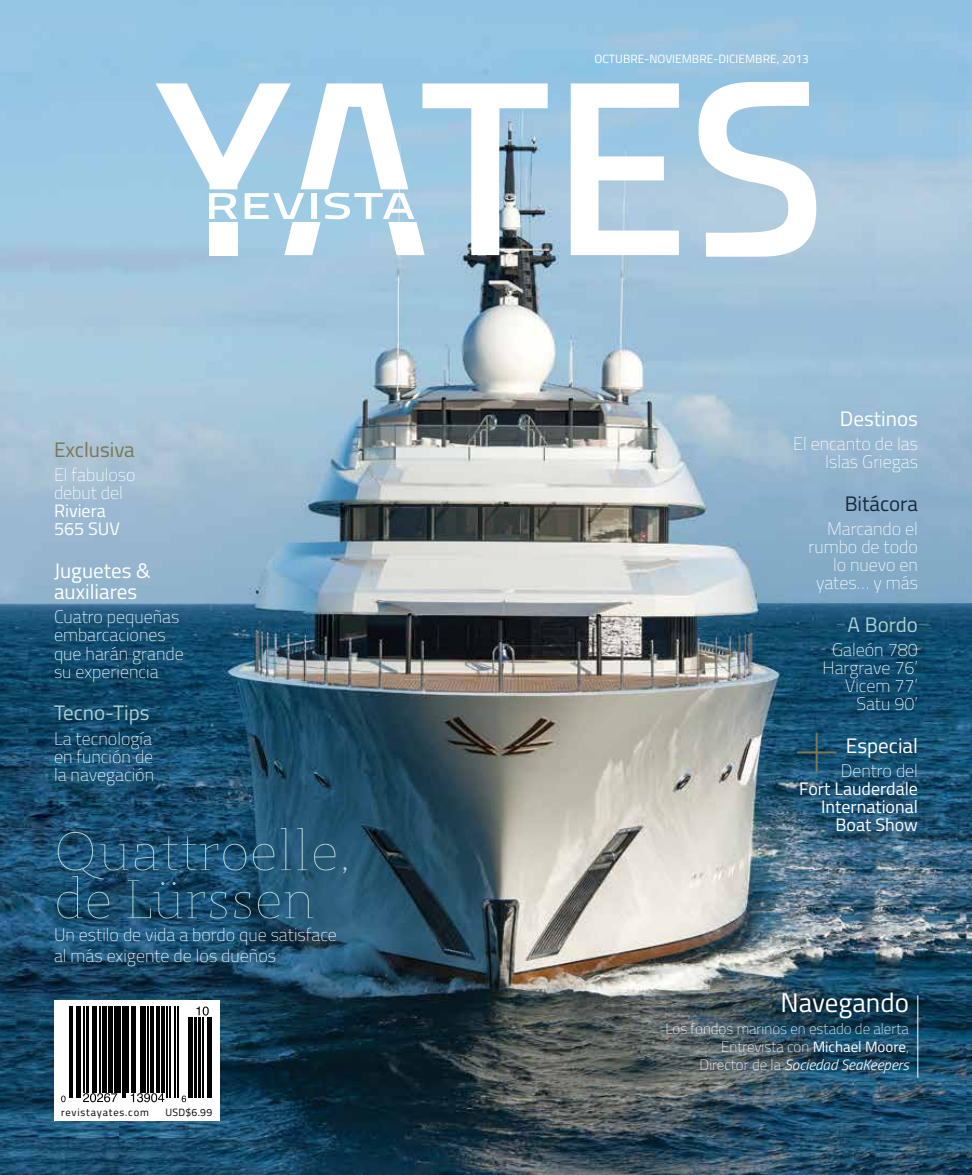
<style>
.page{position:relative;width:972px;height:1175px;background:#fff}
.page>*{position:absolute;margin:0;border:0;box-sizing:border-box;transform-origin:0 0}
.t1{font:100 54px/48px "St Marie";color:#adcfd0}
.t2{font:27px "Titillium";color:#fff}
.t3{font:21px/21px "Titillium";color:#fff}
.t4{font:21px "Titillium";color:#adcfd0}
.t5{font:21px "Titillium";color:#7b7853}
.t6{font:21px "Titillium";color:#182a3d}
.t7{font:100 18px/18px "Titillium";color:#fff}
.t8{font:18px/18px "Titillium";color:#fff;text-align:right}
.t9{font:100 15px/18px "Titillium";color:#fff;text-align:right}
.t10{font:12px "Titillium";color:#fff}
.t11{font:10.5px "Titillium";letter-spacing:.075em;color:#000}
.s1{font-weight:400}
.s2{font-weight:300;font-style:italic}
</style>
<div class="page">
<img style="left:0;top:0;width:972px;height:1174px">
<svg style="left:54px;top:1000px;width:165px;height:120px"></svg>
<hr style="left:69px;top:1006px;width:1px;height:86px;background:#000">
<hr style="left:71px;top:1006px;width:2px;height:86px;background:#000">
<hr style="left:76px;top:1006px;width:2px;height:86px;background:#000">
<hr style="left:79px;top:1006px;width:2px;height:86px;background:#000">
<hr style="left:83px;top:1006px;width:1px;height:86px;background:#000">
<hr style="left:86px;top:1006px;width:3px;height:86px;background:#000">
<hr style="left:92px;top:1006px;width:2px;height:86px;background:#000">
<hr style="left:96px;top:1006px;width:1px;height:86px;background:#000">
<hr style="left:99px;top:1006px;width:1px;height:86px;background:#000">
<hr style="left:102px;top:1006px;width:3px;height:86px;background:#000">
<hr style="left:106px;top:1006px;width:1px;height:86px;background:#000">
<div style="left:108px;top:1006px;width:5px;height:86px;background:#000"></div>
<hr style="left:114px;top:1006px;width:3px;height:86px;background:#000">
<hr style="left:119px;top:1006px;width:2px;height:86px;background:#000">
<hr style="left:122px;top:1006px;width:1px;height:86px;background:#000">
<hr style="left:124px;top:1006px;width:1px;height:86px;background:#000">
<hr style="left:127px;top:1006px;width:2px;height:86px;background:#000">
<hr style="left:131px;top:1006px;width:2px;height:86px;background:#000">
<hr style="left:135px;top:1006px;width:1px;height:86px;background:#000">
<hr style="left:140px;top:1006px;width:1px;height:86px;background:#000">
<hr style="left:143px;top:1006px;width:3px;height:86px;background:#000">
<hr style="left:147px;top:1006px;width:1px;height:86px;background:#000">
<hr style="left:151px;top:1006px;width:3px;height:86px;background:#000">
<hr style="left:156px;top:1006px;width:2px;height:86px;background:#000">
<hr style="left:159px;top:1006px;width:1px;height:86px;background:#000">
<hr style="left:161px;top:1006px;width:3px;height:86px;background:#000">
<hr style="left:167px;top:1006px;width:1px;height:86px;background:#000">
<hr style="left:169px;top:1006px;width:1px;height:86px;background:#000">
<hr style="left:175px;top:1006px;width:1px;height:86px;background:#000">
<hr style="left:177px;top:1006px;width:1px;height:86px;background:#000">
<hr style="left:189px;top:1017px;width:1px;height:81px;background:#000">
<hr style="left:191px;top:1017px;width:2px;height:81px;background:#000">
<hr style="left:194px;top:1017px;width:3px;height:81px;background:#000">
<hr style="left:199px;top:1017px;width:2px;height:81px;background:#000">
<hr style="left:202px;top:1017px;width:1px;height:81px;background:#000">
<hr style="left:207px;top:1017px;width:2px;height:81px;background:#000">
<hr style="left:210px;top:1017px;width:1px;height:81px;background:#000">
<svg style="left:61px;top:1092px;width:64px;height:10px"></svg>
<svg style="left:131px;top:1092px;width:55px;height:10px"></svg>
<svg style="left:196px;top:1006px;width:13px;height:9px"></svg>
<svg style="left:797px;top:733px;width:39px;height:39px;background:#1d516c"></svg>
<svg style="left:696px;top:82px;width:123px;height:175px"></svg>
<svg style="left:571px;top:83px;width:108px;height:172px"></svg>
<svg style="left:156px;top:83px;width:392px;height:172px"></svg>
<div style="left:210px;top:222px;width:28px;height:33px;background:#fff"></div>
<hr style="left:918px;top:995px;width:1px;height:82px;background:#fff">
<p class="t5" style="left:54px;top:434px;width:82px">Exclusiva</p>
<p class="t7" style="left:54px;top:465px;width:83px">El fabuloso debut del</p>
<p class="t8" style="left:54px;top:501px;width:68px;text-align:left">Riviera<br>565 SUV</p>
<p class="t3" style="left:54px;top:559px;width:98px">Juguetes &amp; auxiliares</p>
<p class="t7" style="left:54px;top:607px;width:131px">Cuatro pequeñas embarcaciones que harán grande su experiencia</p>
<p class="t4" style="left:54px;top:697px;width:97px">Tecno-Tips</p>
<p class="t7" style="left:54px;top:728px;width:102px">La tecnología en función de la navegación</p>
<h1 class="t1" style="left:54px;top:825px;width:299px">Quattroelle, de Lürssen</h1>
<p class="t7" style="left:54px;top:922px;width:284px;line-height:21.6px">Un estilo de vida a bordo que satisface al más exigente de los dueños</p>
<p class="t11" style="left:61px;top:1104px;width:89px">revistayates.com</p>
<p class="t11" style="left:165px;top:1104px;width:48px">USD$6.99</p>
<p class="t10" style="left:595px;top:50px;width:216px">OCTUBRE-NOVIEMBRE-DICIEMBRE, 2013</p>
<p class="t3" style="left:840px;top:406px;width:80px">Destinos</p>
<p class="t7" style="left:793px;top:433px;width:126px;text-align:right">El encanto de las<br>Islas Griegas</p>
<p class="t6" style="left:845px;top:488px;width:75px">Bitácora</p>
<p class="t7" style="left:808px;top:519px;width:111px;text-align:right">Marcando el rumbo de todo lo nuevo en yates… y más</p>
<p class="t4" style="left:848px;top:609px;width:72px">A Bordo</p>
<p class="t7" style="left:823px;top:640px;width:97px;text-align:right">Galeón 780<br>Hargrave 76’<br>Vicem 77’<br>Satu 90’</p>
<p class="t3" style="left:846px;top:734px;width:74px">Especial</p>
<p class="t7" style="left:841px;top:761px;width:79px">Dentro del</p>
<p class="t8" style="left:799px;top:779px;width:120px">Fort Lauderdale<br>International<br>Boat Show</p>
<h2 class="t2" style="left:781px;top:982px;width:130px">Navegando</h2>
<p class="t9" style="left:665px;top:1019px;width:245px">Los fondos marinos en estado de alerta<br>Entrevista con <span class="s1">Michael Moore</span>,<br>Director de la <span class="s2">Sociedad SeaKeepers</span></p>
</div>
